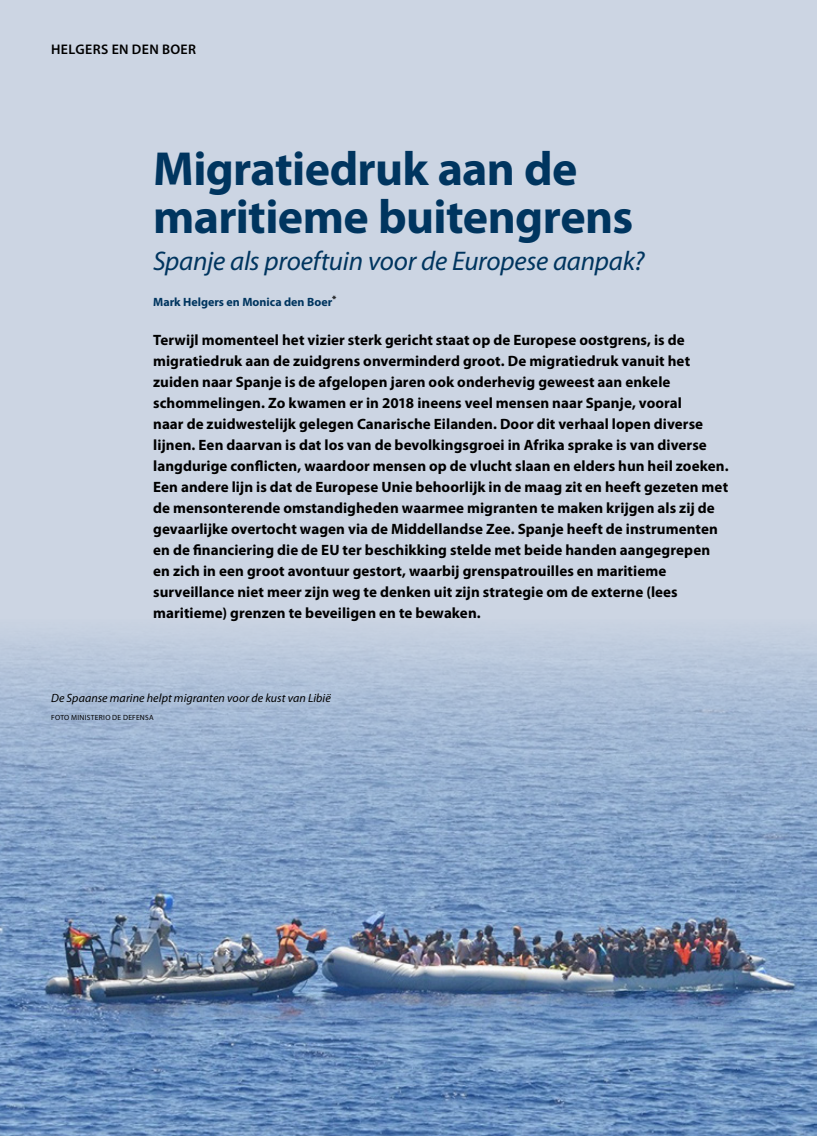
<style>
.page{position:relative;width:817px;height:1136px;background:#fff}
.page>*{position:absolute;margin:0;border:0;box-sizing:border-box;transform-origin:0 0}
.t1{font:700 48px/48px "Myriad Pro";letter-spacing:-.015em;color:#00355f}
.t2{font:italic 27px "Myriad Pro";letter-spacing:-.01em;color:#00355f}
.t3{font:700 15px/21px "Myriad Pro";letter-spacing:.005em;color:#000}
.t4{font:600 13.95px "Myriad Pro";letter-spacing:.03em;color:#000}
.t5{font:italic 12px "Myriad Pro";letter-spacing:.005em;color:#000}
.t6{font:700 12px "Myriad Pro";color:#00355f}
.t7{font:7.5px "Myriad Pro";letter-spacing:.035em;color:#000}
</style>
<div class="page">
<div style="left:0;top:0;width:816px;height:1135px;background:#ccd5e3"></div>
<img style="left:0;top:633px;width:816px;height:502px">
<p class="t4" style="left:51px;top:40px;width:146px">HELGERS EN DEN BOER</p>
<h1 class="t1" style="left:153px;top:143px;width:481px">Migratiedruk aan de maritieme buitengrens</h1>
<h2 class="t2" style="left:153px;top:244px;width:492px">Spanje als proeftuin voor de Europese aanpak?</h2>
<p class="t6" style="left:153px;top:294px;width:185px">Mark Helgers en Monica den Boer<sup>*</sup></p>
<p class="t3" style="left:153px;top:329px;width:577px">Terwijl momenteel het vizier sterk gericht staat op de Europese oostgrens, is de migratiedruk aan de zuidgrens onverminderd groot. De migratiedruk vanuit het zuiden naar Spanje is de afgelopen jaren ook onderhevig geweest aan enkele schommelingen. Zo kwamen er in 2018 ineens veel mensen naar Spanje, vooral<br>naar de zuidwestelijk gelegen Canarische Eilanden. Door dit verhaal lopen diverse lijnen. Een daarvan is dat los van de bevolkingsgroei in Afrika sprake is van diverse langdurige conflicten, waardoor mensen op de vlucht slaan en elders hun heil zoeken.<br>Een andere lijn is dat de Europese Unie behoorlijk in de maag zit en heeft gezeten met de mensonterende omstandigheden waarmee migranten te maken krijgen als zij de gevaarlijke overtocht wagen via de Middellandse Zee. Spanje heeft de instrumenten en de financiering die de EU ter beschikking stelde met beide handen aangegrepen en zich in een groot avontuur gestort, waarbij grenspatrouilles en maritieme surveillance niet meer zijn weg te denken uit zijn strategie om de externe (lees maritieme) grenzen te beveiligen en te bewaken.</p>
<p class="t5" style="left:51px;top:691px;width:281px">De Spaanse marine helpt migranten voor de kust van Libië</p>
<p class="t7" style="left:51px;top:713px;width:104px">FOTO MINISTERIO DE DEFENSA</p>
</div>
